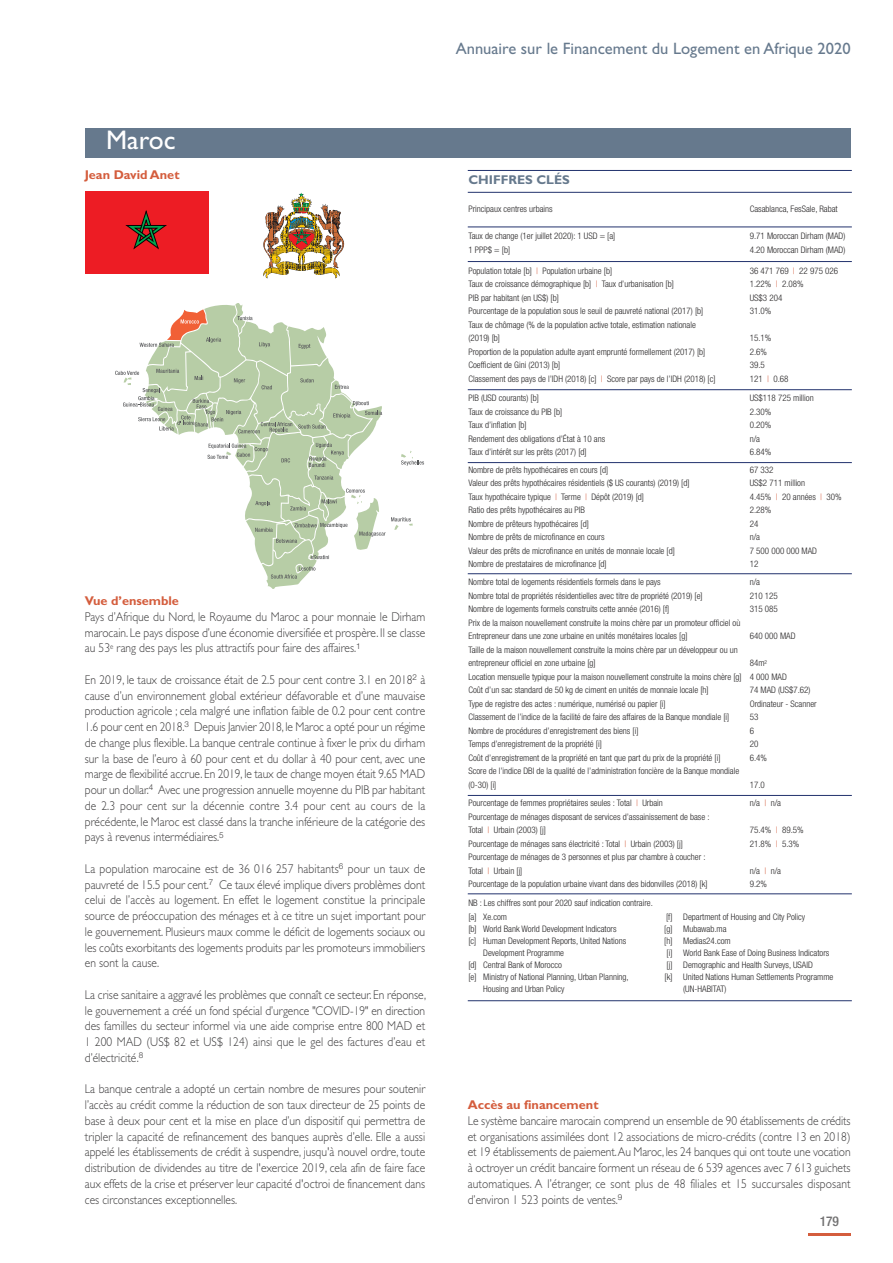
<style>
.page{position:relative;width:893px;height:1263px;background:#fff}
.page>*{position:absolute;margin:0;border:0;box-sizing:border-box;transform-origin:0 0}
.t1{font:27px "Gill Sans Std";color:#fff}
.t2{font:16.5px "Gill Sans Std";color:#66798d}
.t3{font:500 condensed 13.5px "Helvetica Neue LT Std";color:#727172}
.t4{font:300 12.75px/15.8px "Gill Sans Std";color:#3c3b3c;text-align:justify;scale:.9 1}
.t5{font:700 12.75px "Gill Sans Std";color:#d45d3d}
.t6{font:700 12.75px "Gill Sans Std";color:#66798d}
.t7{font:300 condensed 9px/13.5px "Helvetica Neue LT Std";color:#272526}
.s1{color:#d45d3d}
</style>
<div class="page">
<div style="left:85px;top:128px;width:765px;height:29px;background:#66798d"></div>
<svg style="left:391px;top:517px;width:21px;height:13px"></svg>
<svg style="left:401px;top:451px;width:23px;height:15px"></svg>
<svg style="left:115px;top:303px;width:270px;height:286px"></svg>
<div style="left:85px;top:191px;width:124px;height:83px;background:#ed1c24"></div>
<svg style="left:126px;top:211px;width:40px;height:38px"></svg>
<img style="left:263px;top:192px;width:81px;height:86px">
<hr style="left:808px;top:1233px;width:42px;height:2px;background:#d45d3d">
<hr style="left:468px;top:170px;width:383px;height:1px;background:#22326d">
<hr style="left:468px;top:192px;width:383px;height:1px;background:#22326d">
<hr style="left:468px;top:227px;width:383px;height:1px;background:#22326d">
<hr style="left:468px;top:261px;width:383px;height:1px;background:#22326d">
<hr style="left:468px;top:389px;width:383px;height:1px;background:#22326d">
<hr style="left:468px;top:462px;width:383px;height:1px;background:#22326d">
<hr style="left:468px;top:573px;width:383px;height:1px;background:#22326d">
<hr style="left:468px;top:795px;width:383px;height:1px;background:#22326d">
<hr style="left:468px;top:894px;width:383px;height:1px;background:#22326d">
<hr style="left:468px;top:1000px;width:383px;height:1px;background:#22326d">
<h1 class="t1" style="left:106px;top:130px;width:71px">Maroc</h1>
<h3 class="t5" style="left:85px;top:170px;width:96px">Jean David Anet</h3>
<h3 class="t5" style="left:85px;top:596px;width:96px">Vue d’ensemble</h3>
<h3 class="t4" style="left:85px;top:610px;width:379px">Pays d’Afrique du Nord, le Royaume du Maroc a pour monnaie le Dirham marocain. Le pays dispose d’une économie diversifiée et prospère. Il se classe au 53<sup>e</sup> rang des pays les plus attractifs pour faire des affaires.<sup>1</sup></h3>
<p class="t4" style="left:85px;top:673px;width:379px">En 2019, le taux de croissance était de 2.5 pour cent contre 3.1 en 2018<sup>2</sup> à cause d’un environnement global extérieur défavorable et d’une mauvaise production agricole ; cela malgré une inflation faible de 0.2 pour cent contre 1.6 pour cent en 2018.<sup>3</sup> Depuis Janvier 2018, le Maroc a opté pour un régime de change plus flexible. La banque centrale continue à fixer le prix du dirham sur la base de l’euro à 60 pour cent et du dollar à 40 pour cent, avec une marge de flexibilité accrue. En 2019, le taux de change moyen était 9.65 MAD pour un dollar.<sup>4</sup> Avec une progression annuelle moyenne du PIB par habitant de 2.3 pour cent sur la décennie contre 3.4 pour cent au cours de la précédente, le Maroc est classé dans la tranche inférieure de la catégorie des pays à revenus intermédiaires.<sup>5</sup></p>
<p class="t4" style="left:85px;top:862px;width:379px">La population marocaine est de 36 016 257 habitants<sup>6</sup> pour un taux de pauvreté de 15.5 pour cent.<sup>7</sup> Ce taux élevé implique divers problèmes dont celui de l’accès au logement. En effet le logement constitue la principale source de préoccupation des ménages et à ce titre un sujet important pour le gouvernement. Plusieurs maux comme le déficit de logements sociaux ou les coûts exorbitants des logements produits par les promoteurs immobiliers en sont la cause.</p>
<p class="t4" style="left:85px;top:988px;width:380px">La crise sanitaire a aggravé les problèmes que connaît ce secteur. En réponse, le gouvernement a créé un fond spécial d’urgence "COVID-19" en direction des familles du secteur informel via une aide comprise entre 800 MAD et 1 200 MAD (US$ 82 et US$ 124) ainsi que le gel des factures d’eau et d’électricité.<sup>8</sup></p>
<p class="t4" style="left:85px;top:1083px;width:379px">La banque centrale a adopté un certain nombre de mesures pour soutenir l’accès au crédit comme la réduction de son taux directeur de 25 points de base à deux pour cent et la mise en place d’un dispositif qui permettra de tripler la capacité de refinancement des banques auprès d’elle. Elle a aussi appelé les établissements de crédit à suspendre, jusqu'à nouvel ordre, toute distribution de dividendes au titre de l'exercice 2019, cela afin de faire face aux effets de la crise et préserver leur capacité d'octroi de financement dans ces circonstances exceptionnelles.</p>
<h2 class="t2" style="left:456px;top:42px;width:396px">Annuaire sur le Financement du Logement en Afrique 2020</h2>
<h3 class="t6" style="left:468px;top:175px;width:103px">CHIFFRES CLÉS</h3>
<p class="t7" style="left:468px;top:202px;width:86px">Principaux centres urbains</p>
<p class="t7" style="left:749px;top:202px;width:89px">Casablanca, FesSale, Rabat</p>
<p class="t7" style="left:468px;top:230px;width:149px">Taux de change (1er juillet 2020): 1 USD = [a]<br>1 PPP$ = [b]</p>
<p class="t7" style="left:749px;top:230px;width:97px">9.71 Moroccan Dirham (MAD)<br>4.20 Moroccan Dirham (MAD)</p>
<p class="t7" style="left:468px;top:264px;width:249px">Population totale [b] <span class="s1">|</span> Population urbaine [b]<br>Taux de croissance démographique [b] <span class="s1">|</span> Taux d’urbanisation [b]<br>PIB par habitant (en US$) [b]<br>Pourcentage de la population sous le seuil de pauvreté national (2017) [b] Taux de chômage (% de la population active totale, estimation nationale (2019) [b]<br>Proportion de la population adulte ayant emprunté formellement (2017) [b] Coefficient de Gini (2013) [b]<br>Classement des pays de l’IDH (2018) [c] <span class="s1">|</span> Score par pays de l’IDH (2018) [c]</p>
<p class="t7" style="left:749px;top:264px;width:90px">36 471 769 <span class="s1">|</span> 22 975 026<br>1.22% <span class="s1">|</span> 2.08%<br>US$3 204<br>31.0%</p>
<p class="t7" style="left:749px;top:332px;width:40px">15.1%<br>2.6%<br>39.5<br>121 <span class="s1">|</span> 0.68</p>
<p class="t7" style="left:468px;top:392px;width:138px">PIB (USD courants) [b]<br>Taux de croissance du PIB [b]<br>Taux d’inflation [b]<br>Rendement des obligations d’État à 10 ans<br>Taux d’intérêt sur les prêts (2017) [d]</p>
<p class="t7" style="left:749px;top:392px;width:66px">US$118 725 million<br>2.30%<br>0.20%<br>n/a<br>6.84%</p>
<p class="t7" style="left:468px;top:464px;width:223px">Nombre de prêts hypothécaires en cours [d]<br>Valeur des prêts hypothécaires résidentiels ($ US courants) (2019) [d] Taux hypothécaire typique <span class="s1">|</span> Terme <span class="s1">|</span> Dépôt (2019) [d]<br>Ratio des prêts hypothécaires au PIB<br>Nombre de prêteurs hypothécaires [d]<br>Nombre de prêts de microfinance en cours<br>Valeur des prêts de microfinance en unités de monnaie locale [d] Nombre de prestataires de microfinance [d]</p>
<p class="t7" style="left:749px;top:464px;width:93px">67 332<br>US$2 711 million<br>4.45% <span class="s1">|</span> 20 années <span class="s1">|</span> 30%<br>2.28%<br>24<br>n/a<br>7 500 000 000 MAD<br>12</p>
<p class="t7" style="left:468px;top:576px;width:275px">Nombre total de logements résidentiels formels dans le pays<br>Nombre total de propriétés résidentielles avec titre de propriété (2019) [e]<br>Nombre de logements formels construits cette année (2016) [f]<br>Prix de la maison nouvellement construite la moins chère par un promoteur officiel où Entrepreneur dans une zone urbaine en unités monétaires locales [g]<br>Taille de la maison nouvellement construite la moins chère par un développeur ou un entrepreneur officiel en zone urbaine [g]<br>Location mensuelle typique pour la maison nouvellement construite la moins chère [g] Coût d’un sac standard de 50 kg de ciment en unités de monnaie locale [h]<br>Type de registre des actes : numérique, numérisé ou papier [i]<br>Classement de l’indice de la facilité de faire des affaires de la Banque mondiale [i] Nombre de procédures d’enregistrement des biens [i]<br>Temps d’enregistrement de la propriété [i]<br>Coût d’enregistrement de la propriété en tant que part du prix de la propriété [i]<br>Score de l’indice DBI de la qualité de l’administration foncière de la Banque mondiale (0-30) [i]</p>
<p class="t7" style="left:749px;top:576px;width:30px">n/a<br>210 125<br>315 085</p>
<p class="t7" style="left:749px;top:630px;width:47px">640 000 MAD</p>
<p class="t7" style="left:749px;top:657px;width:68px">84m<sup>2<br></sup>4 000 MAD<br>74 MAD (US$7.62)<br>Ordinateur - Scanner<br>53<br>6<br>20<br>6.4%</p>
<p class="t7" style="left:749px;top:779px;width:17px">17.0</p>
<p class="t7" style="left:468px;top:797px;width:243px">Pourcentage de femmes propriétaires seules : Total <span class="s1">|</span> Urbain<br>Pourcentage de ménages disposant de services d’assainissement de base :<br>Total <span class="s1">|</span> Urbain (2003) [j]<br>Pourcentage de ménages sans électricité : Total <span class="s1">|</span> Urbain (2003) [j] Pourcentage de ménages de 3 personnes et plus par chambre à coucher :<br>Total <span class="s1">|</span> Urbain [j]<br>Pourcentage de la population urbaine vivant dans des bidonvilles (2018) [k]</p>
<p class="t7" style="left:749px;top:797px;width:33px">n/a <span class="s1">|</span> n/a</p>
<p class="t7" style="left:749px;top:824px;width:55px">75.4% <span class="s1">|</span> 89.5%<br>21.8% <span class="s1">|</span> 5.3%</p>
<p class="t7" style="left:749px;top:864px;width:33px">n/a <span class="s1">|</span> n/a<br>9.2%</p>
<p class="t7" style="left:468px;top:897px;width:186px;line-height:14.1px">NB : Les chiffres sont pour 2020 sauf indication contraire. [a] Xe.com</p>
<p class="t7" style="left:666px;top:911px;width:141px">[f] Department of Housing and City Policy</p>
<p class="t7" style="left:468px;top:923px;width:150px">[b] World Bank World Development Indicators</p>
<p class="t7" style="left:664px;top:923px;width:64px">[g] Mubawab.ma</p>
<p class="t7" style="left:468px;top:935px;width:159px">[c] Human Development Reports, United Nations</p>
<p class="t7" style="left:664px;top:935px;width:68px">[h] Medias24.com</p>
<p class="t7" style="left:483px;top:947px;width:82px">Development Programme</p>
<p class="t7" style="left:666px;top:947px;width:164px">[i] World Bank Ease of Doing Business Indicators</p>
<p class="t7" style="left:468px;top:959px;width:95px">[d] Central Bank of Morocco</p>
<p class="t7" style="left:666px;top:959px;width:148px">[j] Demographic and Health Surveys, USAID</p>
<p class="t7" style="left:468px;top:971px;width:162px">[e] Ministry of National Planning, Urban Planning,</p>
<p class="t7" style="left:664px;top:971px;width:170px">[k] United Nations Human Settlements Programme</p>
<p class="t7" style="left:483px;top:983px;width:83px">Housing and Urban Policy</p>
<p class="t7" style="left:683px;top:983px;width:45px">(UN-HABITAT)</p>
<h3 class="t5" style="left:468px;top:1100px;width:132px">Accès au financement</h3>
<p class="t4" style="left:468px;top:1114px;width:427px">Le système bancaire marocain comprend un ensemble de 90 établissements de crédits et organisations assimilées dont 12 associations de micro-crédits (contre 13 en 2018) et 19 établissements de paiement. Au Maroc, les 24 banques qui ont toute une vocation à octroyer un crédit bancaire forment un réseau de 6 539 agences avec 7 613 guichets automatiques. A l’étranger, ce sont plus de 48 filiales et 15 succursales disposant d’environ 1 523 points de ventes.<sup>9</sup></p>
<h3 class="t3" style="left:819px;top:1214px;width:21px">179</h3>
</div>
